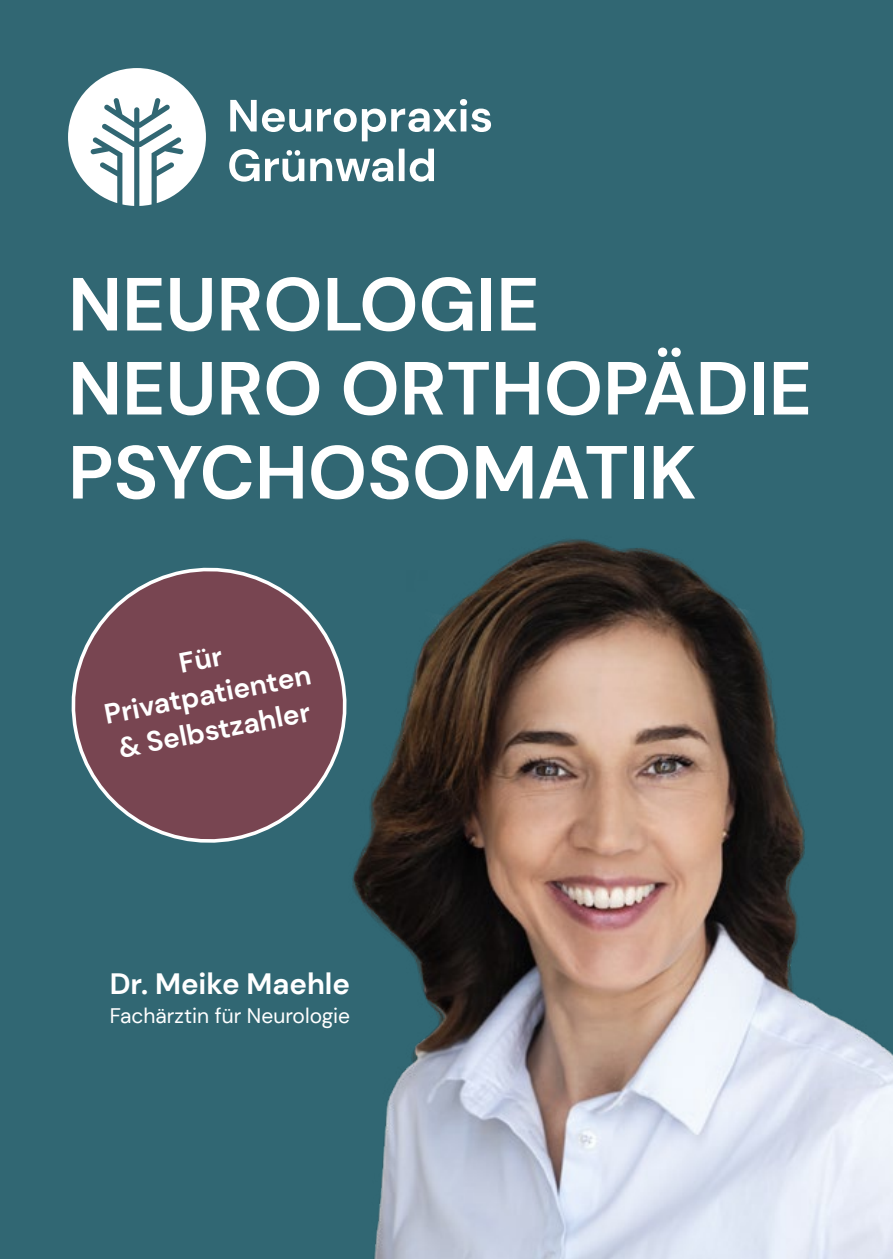
<style>
.page{position:relative;width:893px;height:1259px;background:#316773}
.page>*{position:absolute;margin:0;border:0;box-sizing:border-box;transform-origin:0 0}
.t1{font:700 75px/84px "DM Sans";color:#fff}
.t2{font:700 29.4px "DM Sans";color:#fff}
.t3{font:700 27.9px/36px "DM Sans";color:#fff;text-align:center}
.t4{font:21px "DM Sans";color:#fff}
</style>
<div class="page">
<img style="left:352px;top:539px;width:541px;height:720px">
<svg style="left:68px;top:68px;width:138px;height:138px"></svg>
<svg style="left:229px;top:149px;width:205px;height:33px"></svg>
<svg style="left:230px;top:99px;width:261px;height:42px"></svg>
<svg style="left:71px;top:558px;width:285px;height:294px"></svg>
<p class="t1" style="left:68px;top:262px;width:745px">NEUROLOGIE<br>NEURO ORTHOPÄDIE<br>PSYCHOSOMATIK</p>
<p class="t3" style="left:94px;top:661px;width:212px;rotate:-11deg">Für<br>Privatpatienten &amp; Selbstzahler</p>
<p class="t2" style="left:110px;top:965px;width:242px">Dr. Meike Maehle</p>
<p class="t4" style="left:110px;top:1002px;width:242px">Fachärztin für Neurologie</p>
</div>
